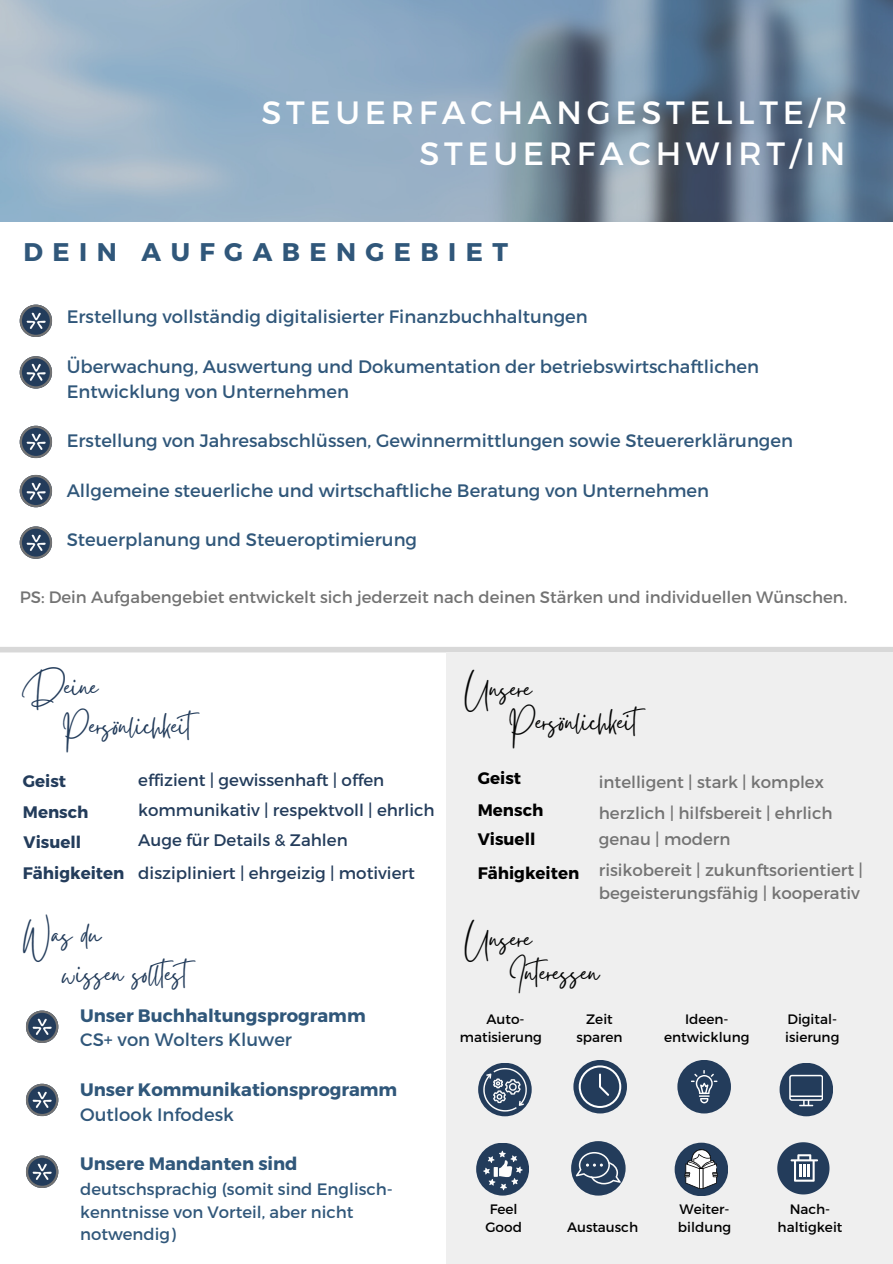
<style>
.page{position:relative;width:893px;height:1264px;background:#fff}
.page>*{position:absolute;margin:0;border:0;box-sizing:border-box;transform-origin:0 0}
.t1{font:35.25px "Gistesy";color:#233c5b}
.t2{font:35.25px "Gistesy";color:#040505}
.t3{font:32.25px "Montserrat";letter-spacing:.145em;color:#fff}
.t4{font:700 25.5px "Montserrat";letter-spacing:.37em;color:#30577a}
.t5{font:18px/24.8px "Montserrat";color:#30577a}
.t6{font:700 18px "Montserrat";color:#30577a}
.t7{font:16.65px/22.5px "Montserrat";color:#737373}
.t8{font:16.65px "Montserrat";color:#233c5b}
.t9{font:700 16.65px "Montserrat";color:#233c5b}
.t10{font:700 16.65px "Montserrat";color:#000}
.t11{font:16.5px "Montserrat";color:#737373}
.t12{font:16.5px/22.5px "Montserrat";color:#30577a}
.t13{font:13.65px/18px "Montserrat";color:#000}
</style>
<div class="page">
<div style="left:0;top:647px;width:892px;height:5px;background:#d8d8d8"></div>
<img style="left:0;top:0;width:892px;height:221px">
<svg style="left:20px;top:426px;width:32px;height:32px"></svg>
<img style="left:23px;top:431px;width:25px;height:22px">
<div style="left:446px;top:652px;width:446px;height:611px;background:#efefef"></div>
<div style="left:779px;top:1062px;width:54px;height:54px;background:#233c5b;border-radius:50%"></div>
<svg style="left:789px;top:1074px;width:33px;height:32px"></svg>
<svg style="left:573px;top:1059px;width:54px;height:54px"></svg>
<svg style="left:578px;top:1065px;width:43px;height:42px;background:#4c607a"></svg>
<div style="left:677px;top:1059px;width:54px;height:54px;background:#233c5b;border-radius:50%"></div>
<svg style="left:691px;top:1070px;width:26px;height:33px"></svg>
<div style="left:478px;top:1062px;width:53px;height:54px;background:#233c5b;border-radius:50%"></div>
<svg style="left:483px;top:1067px;width:44px;height:44px"></svg>
<div style="left:476px;top:1142px;width:53px;height:53px;background:#233c5b;border-radius:50%"></div>
<svg style="left:483px;top:1150px;width:39px;height:40px"></svg>
<div style="left:493px;top:1166px;width:5px;height:10px;background:#fcfcfc"></div>
<svg style="left:777px;top:1142px;width:52px;height:51px"></svg>
<div style="left:571px;top:1141px;width:54px;height:54px;background:#233c5b;border-radius:50%"></div>
<svg style="left:575px;top:1151px;width:45px;height:33px"></svg>
<div style="left:674px;top:1142px;width:54px;height:54px;background:#233c5b;border-radius:50%"></div>
<svg style="left:684px;top:1147px;width:34px;height:41px"></svg>
<svg style="left:26px;top:1010px;width:32px;height:32px"></svg>
<img style="left:30px;top:1016px;width:24px;height:21px">
<svg style="left:20px;top:475px;width:32px;height:32px"></svg>
<img style="left:23px;top:480px;width:25px;height:22px">
<svg style="left:20px;top:526px;width:32px;height:33px"></svg>
<img style="left:23px;top:532px;width:25px;height:21px">
<svg style="left:20px;top:356px;width:32px;height:32px"></svg>
<img style="left:23px;top:362px;width:25px;height:21px">
<svg style="left:20px;top:304px;width:32px;height:33px"></svg>
<img style="left:23px;top:310px;width:25px;height:22px">
<svg style="left:26px;top:1083px;width:32px;height:33px"></svg>
<img style="left:30px;top:1089px;width:24px;height:21px">
<svg style="left:26px;top:1155px;width:32px;height:32px"></svg>
<img style="left:30px;top:1161px;width:24px;height:21px">
<p class="t3" style="left:261px;top:91px;width:587px">STEUERFACHANGESTELLTE/R</p>
<p class="t3" style="left:419px;top:132px;width:427px">STEUERFACHWIRT/IN</p>
<p class="t4" style="left:24px;top:235px;width:486px">DEIN AUFGABENGEBIET</p>
<p class="t5" style="left:67px;top:304px;width:522px">Erstellung vollständig digitalisierter Finanzbuchhaltungen</p>
<p class="t5" style="left:67px;top:353px;width:693px">Überwachung, Auswertung und Dokumentation der betriebswirtschaftlichen<br>Entwicklung von Unternehmen</p>
<p class="t5" style="left:67px;top:427px;width:727px">Erstellung von Jahresabschlüssen, Gewinnermittlungen sowie Steuererklärungen</p>
<p class="t5" style="left:67px;top:477px;width:643px">Allgemeine steuerliche und wirtschaftliche Beratung von Unternehmen</p>
<p class="t5" style="left:67px;top:526px;width:352px">Steuerplanung und Steueroptimierung</p>
<p class="t11" style="left:20px;top:587px;width:829px">PS: Dein Aufgabengebiet entwickelt sich jederzeit nach deinen Stärken und individuellen Wünschen.</p>
<p class="t1" style="left:23px;top:662px;width:77px">Deine</p>
<p class="t1" style="left:62px;top:701px;width:149px">Persönlichkeit</p>
<p class="t9" style="left:23px;top:770px;width:45px">Geist</p>
<p class="t9" style="left:23px;top:801px;width:67px">Mensch</p>
<p class="t9" style="left:24px;top:831px;width:59px">Visuell</p>
<p class="t9" style="left:23px;top:861px;width:103px">Fähigkeiten</p>
<p class="t8" style="left:138px;top:768px;width:247px">effizient | gewissenhaft | offen</p>
<p class="t8" style="left:138px;top:799px;width:298px">kommunikativ | respektvoll | ehrlich</p>
<p class="t8" style="left:138px;top:829px;width:211px">Auge für Details &amp; Zahlen</p>
<p class="t8" style="left:138px;top:861px;width:278px">diszipliniert | ehrgeizig | motiviert</p>
<p class="t1" style="left:24px;top:910px;width:79px">Was du</p>
<p class="t1" style="left:63px;top:949px;width:144px">wissen solltest</p>
<p class="t6" style="left:80px;top:1003px;width:287px">Unser Buchhaltungsprogramm</p>
<p class="t5" style="left:80px;top:1026px;width:213px">CS+ von Wolters Kluwer</p>
<p class="t6" style="left:80px;top:1077px;width:318px">Unser Kommunikationsprogramm</p>
<p class="t5" style="left:80px;top:1101px;width:155px">Outlook Infodesk</p>
<p class="t6" style="left:80px;top:1152px;width:219px">Unsere Mandanten sind</p>
<p class="t12" style="left:80px;top:1176px;width:314px">deutschsprachig (somit sind Englisch&shy;kenntnisse von Vorteil, aber nicht notwendig)</p>
<p class="t2" style="left:464px;top:664px;width:68px">Unsere</p>
<p class="t2" style="left:508px;top:697px;width:149px">Persönlichkeit</p>
<p class="t10" style="left:477px;top:767px;width:45px">Geist</p>
<p class="t10" style="left:477px;top:799px;width:67px">Mensch</p>
<p class="t10" style="left:477px;top:828px;width:59px">Visuell</p>
<p class="t10" style="left:477px;top:862px;width:103px">Fähigkeiten</p>
<p class="t7" style="left:598px;top:770px;width:226px">intelligent | stark | komplex</p>
<p class="t7" style="left:598px;top:800px;width:235px">herzlich | hilfsbereit | ehrlich</p>
<p class="t7" style="left:598px;top:827px;width:133px">genau | modern</p>
<p class="t7" style="left:598px;top:858px;width:266px">risikobereit | zukunftsorientiert | begeisterungsfähig | kooperativ</p>
<p class="t2" style="left:464px;top:914px;width:68px">Unsere</p>
<p class="t2" style="left:508px;top:947px;width:92px">Interessen</p>
<p class="t13" style="left:486px;top:1009px;width:40px">Auto-</p>
<p class="t13" style="left:460px;top:1027px;width:84px">matisierung</p>
<p class="t13" style="left:586px;top:1009px;width:28px">Zeit</p>
<p class="t13" style="left:576px;top:1027px;width:48px">sparen</p>
<p class="t13" style="left:685px;top:1009px;width:45px">Ideen-</p>
<p class="t13" style="left:664px;top:1027px;width:87px">entwicklung</p>
<p class="t13" style="left:785px;top:1009px;width:56px">Digital&shy;isierung</p>
<p class="t13" style="left:485px;top:1199px;width:38px;text-align:center">Feel<br>Good</p>
<p class="t13" style="left:567px;top:1217px;width:73px">Austausch</p>
<p class="t13" style="left:679px;top:1199px;width:51px">Weiter-</p>
<p class="t13" style="left:678px;top:1217px;width:55px">bildung</p>
<p class="t13" style="left:789px;top:1199px;width:42px">Nach-</p>
<p class="t13" style="left:777px;top:1217px;width:66px">haltigkeit</p>
</div>
